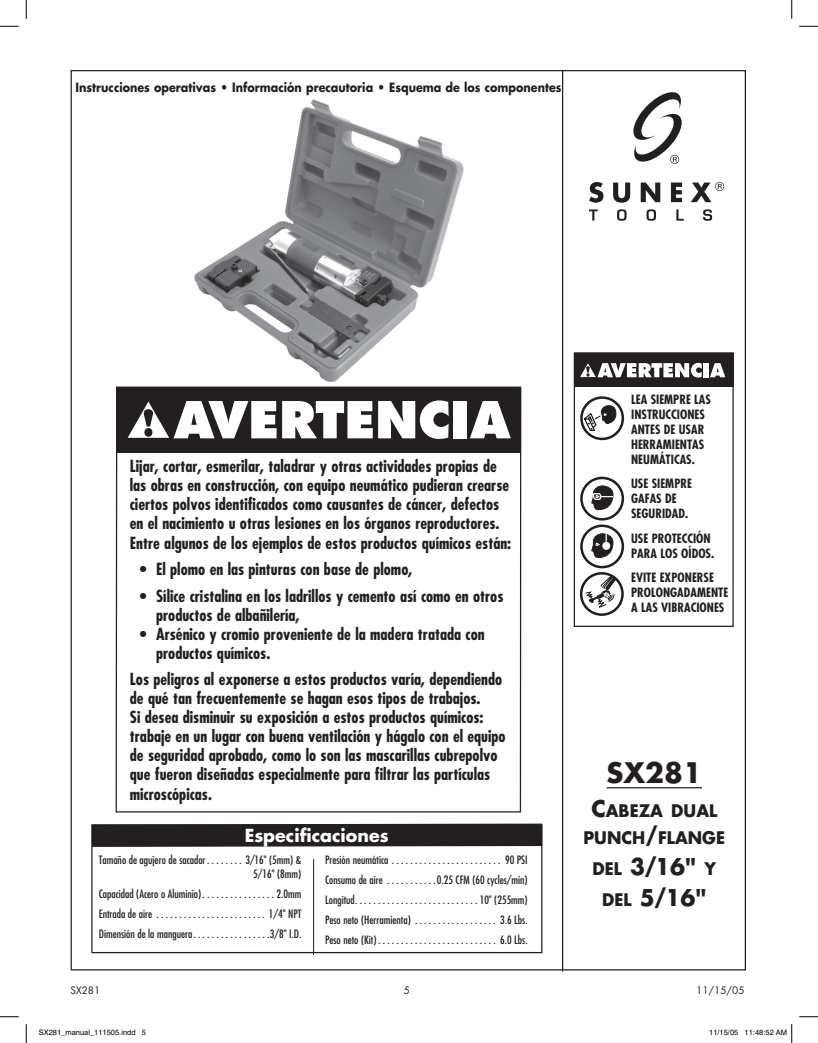
<style>
.page{position:relative;width:818px;height:1043px;background:#fff}
.page>*{position:absolute;margin:0;border:0;box-sizing:border-box;transform-origin:0 0}
.t1{font:700 27.5px "Futura";color:#231f20}
.t2{font:700 22.5px/31.2px "Futura";color:#231f20;text-align:center}
.t3{font:700 17.5px "Futura";color:#fff}
.t4{font:700 16.88px/27px "Futura";color:#231f20;text-align:center}
.t5{font:700 condensed 16.25px/19.1px "Futura";color:#231f20}
.t6{font:700 condensed 12.5px/15px "Futura";color:#231f20}
.t7{font:700 12.5px "Futura";color:#231f20;scale:.89 1}
.t8{font:condensed 11.25px/20px "Futura";color:#231f20;text-align:justify}
.t9{font:10px "Futura";color:#231f20}
.t10{font:7.5px "Helvetica";color:#000}
.s1{font-size:22.5px}
.s2{font-size:16.88px}
</style>
<div class="page">
<img style="left:194px;top:99px;width:270px;height:283px">
<svg style="left:115px;top:386px;width:407px;height:427px"></svg>
<div style="left:573px;top:352px;width:160px;height:275px;border:1px solid #231f20"></div>
<div style="left:580px;top:476px;width:44px;height:44px;border:2px solid #231f20;border-radius:50%"></div>
<svg style="left:591px;top:485px;width:23px;height:26px"></svg>
<div style="left:580px;top:524px;width:44px;height:44px;border:2px solid #231f20;border-radius:50%"></div>
<svg style="left:591px;top:533px;width:22px;height:25px"></svg>
<div style="left:580px;top:572px;width:43px;height:44px;border:2px solid #231f20;border-radius:50%"></div>
<svg style="left:585px;top:573px;width:34px;height:35px"></svg>
<div style="left:580px;top:396px;width:44px;height:44px;border:2px solid #231f20;border-radius:50%"></div>
<svg style="left:582px;top:404px;width:35px;height:28px"></svg>
<div style="left:91px;top:824px;width:451px;height:129px;border:1px solid #231f20"></div>
<svg style="left:91px;top:823px;width:451px;height:24px;background:#302d2d"></svg>
<hr style="left:606px;top:787px;width:96px;height:1px;background:#231f20">
<svg style="left:589px;top:182px;width:14px;height:21px"></svg>
<svg style="left:613px;top:182px;width:17px;height:21px"></svg>
<svg style="left:640px;top:182px;width:20px;height:20px"></svg>
<svg style="left:671px;top:182px;width:11px;height:20px"></svg>
<svg style="left:589px;top:209px;width:8px;height:12px"></svg>
<svg style="left:617px;top:209px;width:9px;height:12px"></svg>
<svg style="left:646px;top:209px;width:10px;height:12px"></svg>
<svg style="left:676px;top:209px;width:7px;height:12px"></svg>
<svg style="left:703px;top:209px;width:9px;height:12px"></svg>
<svg style="left:633px;top:92px;width:49px;height:72px"></svg>
<svg style="left:691px;top:182px;width:33px;height:20px"></svg>
<hr style="left:562px;top:71px;width:1px;height:900px;background:#231f20">
<hr style="left:313px;top:859px;width:1px;height:95px;background:#231f20">
<div style="left:574px;top:353px;width:159px;height:33px;background:#231f20"></div>
<svg style="left:580px;top:363px;width:121px;height:14px"></svg>
<div style="left:703px;top:363px;width:5px;height:14px;background:#fff"></div>
<svg style="left:710px;top:363px;width:15px;height:14px"></svg>
<div style="left:117px;top:387px;width:404px;height:65px;background:#231f20"></div>
<svg style="left:128px;top:401px;width:148px;height:37px"></svg>
<svg style="left:282px;top:400px;width:166px;height:39px"></svg>
<div style="left:453px;top:401px;width:14px;height:37px;background:#fff"></div>
<svg style="left:470px;top:401px;width:41px;height:37px"></svg>
<svg style="left:0;top:25px;width:19px;height:2px"></svg>
<svg style="left:799px;top:25px;width:19px;height:2px"></svg>
<svg style="left:0;top:1016px;width:19px;height:1px"></svg>
<svg style="left:799px;top:1016px;width:19px;height:1px"></svg>
<svg style="left:25px;top:0;width:2px;height:19px"></svg>
<svg style="left:25px;top:1024px;width:2px;height:18px"></svg>
<svg style="left:791px;top:0;width:1px;height:19px"></svg>
<svg style="left:791px;top:1024px;width:1px;height:18px"></svg>
<p class="t7" style="left:76px;top:79px;width:547px">Instrucciones operativas • Información precautoria • Esquema de los componentes</p>
<p class="t5" style="left:130px;top:456px;width:383px">Lijar, cortar, esmerilar, taladrar y otras actividades propias de las obras en construcción, con equipo neumático pudieran crearse ciertos polvos identificados como causantes de cáncer, defectos en el nacimiento u otras lesiones en los órganos reproductores.<br>Entre algunos de los ejemplos de estos productos químicos están:</p>
<p class="t5" style="left:140px;top:559px;width:274px">• El plomo en las pinturas con base de plomo,</p>
<p class="t5" style="left:156px;top:586px;width:349px;text-indent:-16px">• Sílice cristalina en los ladrillos y cemento así como en otros productos de albañilería,</p>
<p class="t5" style="left:156px;top:624px;width:330px;text-indent:-16px">• Arsénico y cromio proveniente de la madera tratada con productos químicos.</p>
<p class="t5" style="left:130px;top:668px;width:377px">Los peligros al exponerse a estos productos varía, dependiendo de qué tan frecuentemente se hagan esos tipos de trabajos.<br>Si desea disminuir su exposición a estos productos químicos: trabaje en un lugar con buena ventilación y hágalo con el equipo de seguridad aprobado, como lo son las mascarillas cubrepolvo que fueron diseñadas especialmente para filtrar las partículas microscópicas.</p>
<p class="t3" style="left:245px;top:823px;width:145px">Especificaciones</p>
<p class="t8" style="left:99px;top:852px;width:204px;line-height:13.8px;text-align:right">Tamaño de agujero de sacador . . . . . . . . 3/16" (5mm) &amp;<br>5/16" (8mm)</p>
<p class="t8" style="left:99px;top:883px;width:204px">Capacidad (Acero o Aluminio). . . . . . . . . . . . . . . . 2.0mm Entrada de aire . . . . . . . . . . . . . . . . . . . . . . . . 1/4" NPT Dimensión de la manguera. . . . . . . . . . . . . . . . .3/8" I.D.</p>
<p class="t8" style="left:325px;top:849px;width:204px">Presión neumática . . . . . . . . . . . . . . . . . . . . . . . . 90 PSI Consumo de aire . . . . . . . . . . .0.25 CFM (60 cycles/min)<br>Longitud. . . . . . . . . . . . . . . . . . . . . . . . . . . 10" (255mm)<br>Peso neto (Herramienta) . . . . . . . . . . . . . . . . . . 3.6 Lbs.<br>Peso neto (Kit) . . . . . . . . . . . . . . . . . . . . . . . . . . 6.0 Lbs.</p>
<p class="t6" style="left:631px;top:392px;width:81px">LEA SIEMPRE LAS<br>INSTRUCCIONES<br>ANTES DE USAR<br>HERRAMIENTAS<br>NEUMÁTICAS.</p>
<p class="t6" style="left:631px;top:476px;width:62px">USE SIEMPRE<br>GAFAS DE<br>SEGURIDAD.</p>
<p class="t6" style="left:631px;top:530px;width:85px">USE PROTECCIÓN<br>PARA LOS OÍDOS.</p>
<p class="t6" style="left:631px;top:569px;width:99px">EVITE EXPONERSE<br>PROLONGADAMENTE<br>A LAS VIBRACIONES</p>
<h1 class="t1" style="left:606px;top:753px;width:97px">SX281</h1>
<p class="t4" style="left:583px;top:796px;width:143px"><span class="s1">C</span>ABEZA DUAL<br>PUNCH<span class="s1">/</span>FLANGE</p>
<h2 class="t2" style="left:592px;top:850px;width:125px"><span class="s2">DEL</span> 3/16" <span class="s2">Y<br>DEL</span> 5/16"</h2>
<p class="t9" style="left:70px;top:983px;width:31px">SX281</p>
<p class="t9" style="left:404px;top:983px;width:8px">5</p>
<p class="t9" style="left:696px;top:983px;width:50px">11/15/05</p>
<p class="t10" style="left:39px;top:1028px;width:109px">SX281_manual_111505.indd 5</p>
<p class="t10" style="left:709px;top:1028px;width:79px">11/15/05 11:48:52 AM</p>
</div>
